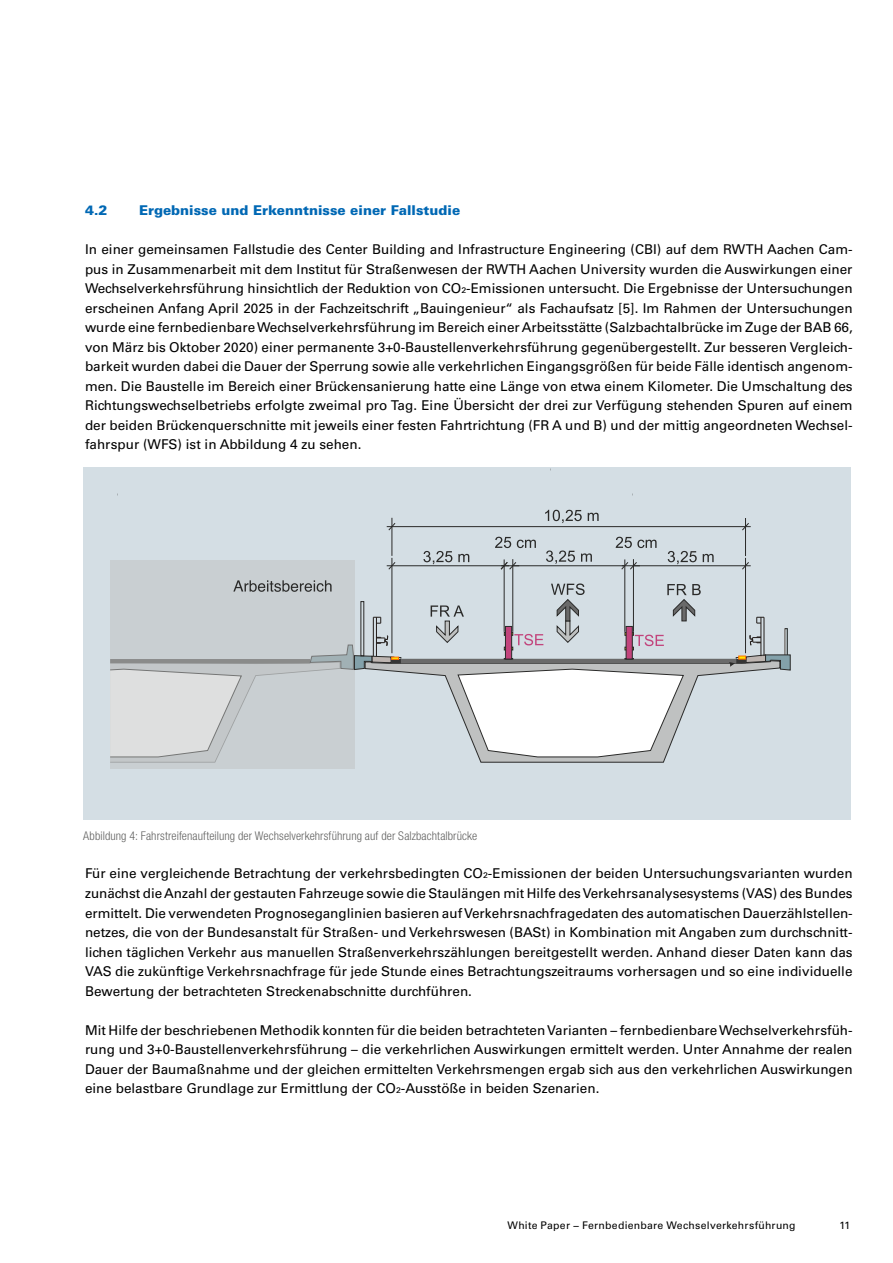
<style>
.page{position:relative;width:893px;height:1263px;background:#fff}
.page>*{position:absolute;margin:0;border:0;box-sizing:border-box;transform-origin:0 0}
.t1{font:13.5px/19.5px "Univers LT Pro 55 Roman";color:#000;text-align:justify}
.t2{font:900 13.5px "Univers LT Pro 75";color:#0068b4}
.t3{font:300 condensed 12px "Helvetica Neue LT Std";letter-spacing:.005em;color:#626261}
.t4{font:10.5px "Univers LT Pro 55 Roman";letter-spacing:.025em;color:#000}
</style>
<div class="page">
<div style="left:83px;top:467px;width:767px;height:353px;background:#d4dee4"></div>
<div style="left:110px;top:560px;width:245px;height:209px;background:#c9cfd2"></div>
<hr style="left:387px;top:565px;width:122px;height:1px;background:#2a2a29">
<svg style="left:423px;top:551px;width:29px;height:13px"></svg>
<svg style="left:458px;top:554px;width:11px;height:8px"></svg>
<svg style="left:388px;top:562px;width:8px;height:8px"></svg>
<hr style="left:392px;top:558px;width:1px;height:95px;background:#2a2a29">
<svg style="left:495px;top:537px;width:16px;height:11px"></svg>
<svg style="left:517px;top:540px;width:19px;height:8px"></svg>
<hr style="left:512px;top:559px;width:1px;height:73px;background:#2a2a29">
<hr style="left:504px;top:559px;width:1px;height:73px;background:#2a2a29">
<svg style="left:501px;top:562px;width:18px;height:8px"></svg>
<hr style="left:633px;top:565px;width:118px;height:1px;background:#2a2a29">
<svg style="left:668px;top:551px;width:29px;height:13px"></svg>
<svg style="left:703px;top:554px;width:11px;height:8px"></svg>
<svg style="left:742px;top:562px;width:7px;height:8px"></svg>
<hr style="left:745px;top:558px;width:1px;height:95px;background:#2a2a29">
<hr style="left:513px;top:565px;width:112px;height:1px;background:#2a2a29">
<svg style="left:546px;top:550px;width:29px;height:14px"></svg>
<svg style="left:581px;top:553px;width:11px;height:9px"></svg>
<svg style="left:742px;top:523px;width:7px;height:7px"></svg>
<svg style="left:388px;top:523px;width:8px;height:7px"></svg>
<hr style="left:387px;top:526px;width:364px;height:1px;background:#2a2a29">
<hr style="left:745px;top:518px;width:1px;height:38px;background:#2a2a29">
<hr style="left:392px;top:518px;width:1px;height:38px;background:#2a2a29">
<svg style="left:545px;top:510px;width:37px;height:13px"></svg>
<svg style="left:588px;top:513px;width:11px;height:8px"></svg>
<svg style="left:616px;top:537px;width:41px;height:11px"></svg>
<hr style="left:633px;top:559px;width:1px;height:73px;background:#2a2a29">
<hr style="left:625px;top:559px;width:1px;height:73px;background:#2a2a29">
<svg style="left:621px;top:562px;width:19px;height:8px"></svg>
<svg style="left:110px;top:580px;width:680px;height:183px"></svg>
<p class="t2" style="left:85px;top:201px;width:24px">4.2</p>
<p class="t2" style="left:139px;top:201px;width:323px">Ergebnisse und Erkenntnisse einer Fallstudie</p>
<p class="t1" style="left:85px;top:239px;width:769px">In einer gemeinsamen Fallstudie des Center Building and Infrastructure Engineering (CBI) auf dem RWTH Aachen Cam&shy;pus in Zusammenarbeit mit dem Institut für Straßenwesen der RWTH Aachen University wurden die Auswirkungen einer Wechselverkehrsführung hinsichtlich der Reduktion von CO₂-Emissionen untersucht. Die Ergebnisse der Untersuchungen erscheinen Anfang April 2025 in der Fachzeitschrift „Bauingenieur“ als Fachaufsatz [5]. Im Rahmen der Untersuchungen wurde eine fernbedienbare Wechselverkehrsführung im Bereich einer Arbeitsstätte (Salzbachtalbrücke im Zuge der BAB 66, von März bis Oktober 2020) einer permanente 3+0-Baustellenverkehrsführung gegenübergestellt. Zur besseren Vergleich&shy;barkeit wurden dabei die Dauer der Sperrung sowie alle verkehrlichen Eingangsgrößen für beide Fälle identisch angenom&shy;men. Die Baustelle im Bereich einer Brückensanierung hatte eine Länge von etwa einem Kilometer. Die Umschaltung des Richtungswechselbetriebs erfolgte zweimal pro Tag. Eine Übersicht der drei zur Verfügung stehenden Spuren auf einem der beiden Brückenquerschnitte mit jeweils einer festen Fahrtrichtung (FR A und B) und der mittig angeordneten Wechsel&shy;fahrspur (WFS) ist in Abbildung 4 zu sehen.</p>
<p class="t3" style="left:83px;top:828px;width:395px">Abbildung 4: Fahrstreifenaufteilung der Wechselverkehrsführung auf der Salzbachtalbrücke</p>
<p class="t1" style="left:85px;top:863px;width:769px">Für eine vergleichende Betrachtung der verkehrsbedingten CO₂-Emissionen der beiden Untersuchungsvarianten wurden zunächst die Anzahl der gestauten Fahrzeuge sowie die Staulängen mit Hilfe des Verkehrsanalysesystems (VAS) des Bundes ermittelt. Die verwendeten Prognoseganglinien basieren auf Verkehrsnachfragedaten des automatischen Dauerzählstellen&shy;netzes, die von der Bundesanstalt für Straßen- und Verkehrswesen (BASt) in Kombination mit Angaben zum durchschnitt&shy;lichen täglichen Verkehr aus manuellen Straßenverkehrszählungen bereitgestellt werden. Anhand dieser Daten kann das VAS die zukünftige Verkehrsnachfrage für jede Stunde eines Betrachtungszeitraums vorhersagen und so eine individuelle Bewertung der betrachteten Streckenabschnitte durchführen.</p>
<p class="t1" style="left:85px;top:1019px;width:769px">Mit Hilfe der beschriebenen Methodik konnten für die beiden betrachteten Varianten – fernbedienbare Wechselverkehrsfüh&shy;rung und 3+0-Baustellenverkehrsführung – die verkehrlichen Auswirkungen ermittelt werden. Unter Annahme der realen Dauer der Baumaßnahme und der gleichen ermittelten Verkehrsmengen ergab sich aus den verkehrlichen Auswirkungen eine belastbare Grundlage zur Ermittlung der CO₂-Ausstöße in beiden Szenarien.</p>
<p class="t4" style="left:508px;top:1218px;width:290px">White Paper − Fernbedienbare Wechselverkehrsführung</p>
<p class="t4" style="left:839px;top:1218px;width:13px">11</p>
</div>
